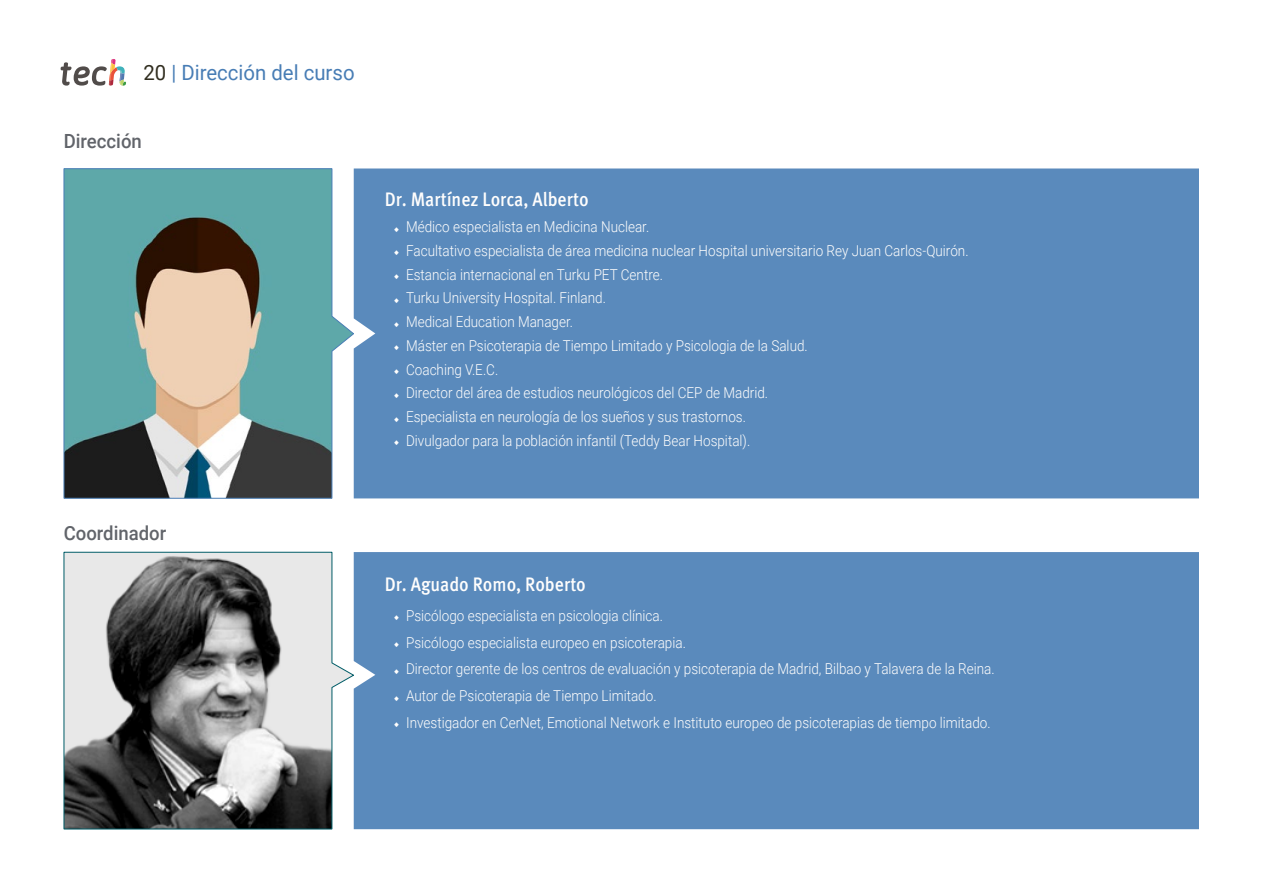
<style>
.page{position:relative;width:1263px;height:893px;background:#fff}
.page>*{position:absolute;margin:0;border:0;box-sizing:border-box;transform-origin:0 0}
.t1{font:21px "Roboto";color:#487db5}
.t2{font:500 19.5px "Meta Pro";color:#fffefd;scale:.9 1}
.t3{font:500 19.5px "Roboto";color:#61646a;scale:.95 1}
.t4{font:300 15px/23.7px "Roboto";color:#fffefd;scale:.9 1}
.s1{color:#312e20}
</style>
<div class="page">
<div style="left:354px;top:168px;width:845px;height:330px;background:#5a8abc"></div>
<svg style="left:64px;top:168px;width:290px;height:331px;background:#7d9c98"></svg>
<div style="left:354px;top:552px;width:845px;height:277px;background:#5a8abc"></div>
<svg style="left:64px;top:552px;width:290px;height:277px;background:#8d8f8f"></svg>
<svg style="left:61px;top:59px;width:65px;height:27px"></svg>
<svg style="left:394px;top:227px;width:5px;height:5px"></svg>
<svg style="left:394px;top:250px;width:5px;height:5px"></svg>
<svg style="left:394px;top:274px;width:5px;height:5px"></svg>
<svg style="left:394px;top:298px;width:5px;height:5px"></svg>
<svg style="left:394px;top:322px;width:5px;height:5px"></svg>
<svg style="left:394px;top:345px;width:5px;height:5px"></svg>
<svg style="left:394px;top:369px;width:5px;height:5px"></svg>
<svg style="left:394px;top:393px;width:5px;height:5px"></svg>
<svg style="left:394px;top:417px;width:5px;height:5px"></svg>
<svg style="left:394px;top:440px;width:5px;height:5px"></svg>
<svg style="left:394px;top:615px;width:5px;height:5px"></svg>
<svg style="left:394px;top:642px;width:5px;height:5px"></svg>
<svg style="left:394px;top:669px;width:5px;height:5px"></svg>
<svg style="left:394px;top:696px;width:5px;height:5px"></svg>
<svg style="left:394px;top:722px;width:5px;height:5px"></svg>
<h1 class="t1" style="left:144px;top:57px;width:213px"><span class="s1">20</span> | Dirección del curso</h1>
<h2 class="t3" style="left:64px;top:127px;width:84px">Dirección</h2>
<h2 class="t3" style="left:64px;top:520px;width:109px">Coordinador</h2>
<h2 class="t2" style="left:385px;top:186px;width:228px">Dr. Martínez Lorca, Alberto</h2>
<p class="t4" style="left:406px;top:214px;width:626px">Médico especialista en Medicina Nuclear.<br>Facultativo especialista de área medicina nuclear Hospital universitario Rey Juan Carlos-Quirón.<br>Estancia internacional en Turku PET Centre.<br>Turku University Hospital. Finland.<br>Medical Education Manager.<br>Máster en Psicoterapia de Tiempo Limitado y Psicologia de la Salud.<br>Coaching V.E.C.<br>Director del área de estudios neurológicos del CEP de Madrid.<br>Especialista en neurología de los sueños y sus trastornos.<br>Divulgador para la población infantil (Teddy Bear Hospital).</p>
<h2 class="t2" style="left:385px;top:572px;width:225px">Dr. Aguado Romo, Roberto</h2>
<p class="t4" style="left:406px;top:601px;width:655px;line-height:26.7px">Psicólogo especialista en psicologia clínica.<br>Psicólogo especialista europeo en psicoterapia.<br>Director gerente de los centros de evaluación y psicoterapia de Madrid, Bilbao y Talavera de la Reina.<br>Autor de Psicoterapia de Tiempo Limitado.<br>Investigador en CerNet, Emotional Network e Instituto europeo de psicoterapias de tiempo limitado.</p>
</div>
